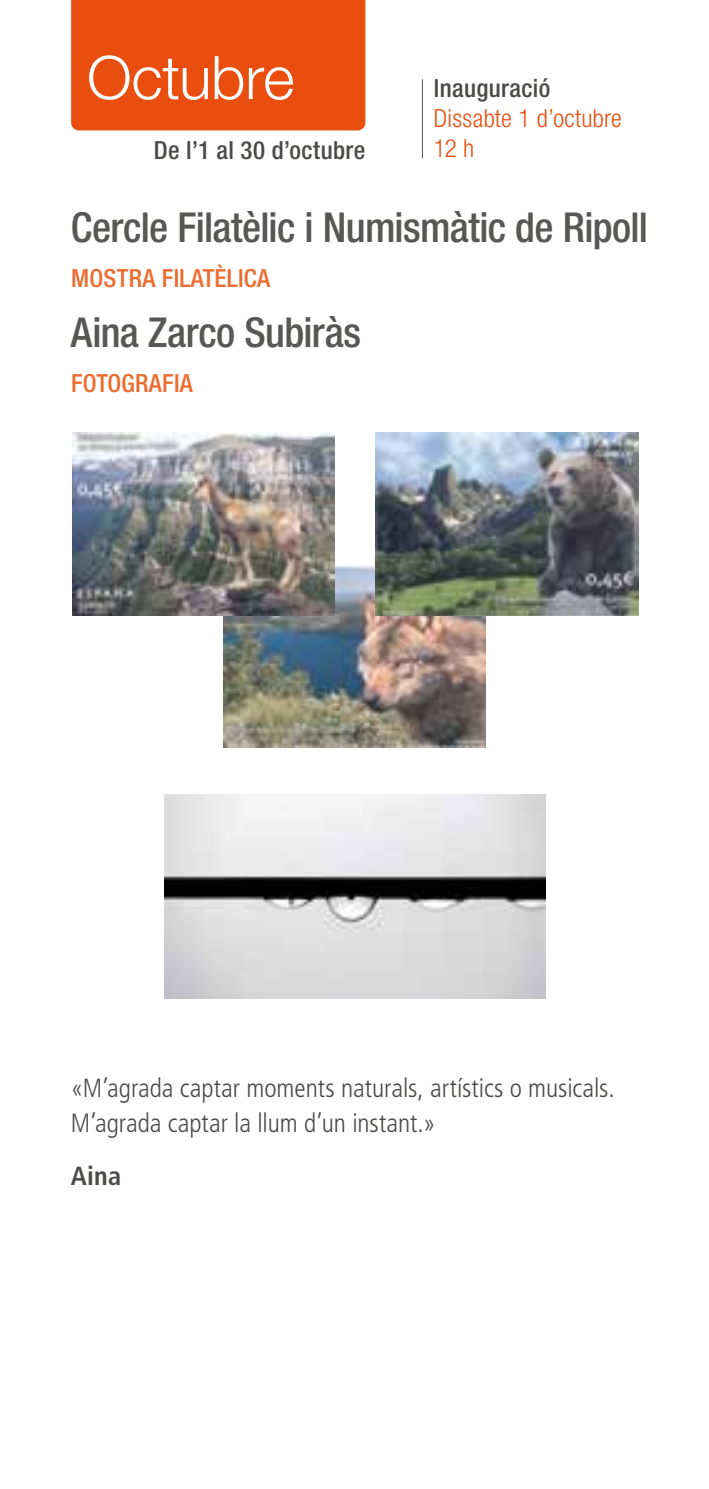
<style>
.page{position:relative;width:709px;height:1489px;background:#fff}
.page>*{position:absolute;margin:0;border:0;box-sizing:border-box;transform-origin:0 0}
.t1{font:300 60px "Helvetica Neue LT Std";letter-spacing:-.005em;color:#fff}
.t2{font:500 condensed 41.25px "Helvetica Neue LT Std";letter-spacing:-.015em;color:#575756}
.t3{font:300 condensed 26.25px/35px "Frutiger LT Std";color:#4a4a49}
.t4{font:700 condensed 26.25px "Frutiger LT Std";color:#4a4a49}
.t5{font:500 condensed 25px "Helvetica Neue LT Std";letter-spacing:.015em;color:#4a4a49}
.t6{font:500 condensed 25px "Helvetica Neue LT Std";letter-spacing:.01em;color:#ed6c30}
.t7{font:300 condensed 25px/30px "Helvetica Neue LT Std";letter-spacing:.01em;color:#e94e0f}
</style>
<div class="page">
<img style="left:223px;top:564px;width:262px;height:183px">
<div style="left:71px;top:0;width:294px;height:130px;background:#e94e0f"></div>
<img style="left:72px;top:432px;width:263px;height:183px">
<img style="left:375px;top:432px;width:263px;height:183px">
<hr style="left:422px;top:79px;width:1px;height:79px;background:#575756">
<img style="left:164px;top:794px;width:381px;height:204px">
<h1 class="t1" style="left:87px;top:41px;width:209px">Octubre</h1>
<p class="t5" style="left:154px;top:135px;width:213px">De l’1 al 30 d’octubre</p>
<p class="t5" style="left:434px;top:73px;width:118px">Inauguració</p>
<p class="t7" style="left:434px;top:103px;width:190px">Dissabte 1 d’octubre<br>12 h</p>
<h2 class="t2" style="left:71px;top:202px;width:578px">Cercle Filatèlic i Numismàtic de Ripoll</h2>
<p class="t6" style="left:71px;top:263px;width:200px">MOSTRA FILATÈLICA</p>
<h2 class="t2" style="left:71px;top:307px;width:292px">Aina Zarco Subiràs</h2>
<p class="t6" style="left:71px;top:368px;width:123px">FOTOGRAFIA</p>
<p class="t3" style="left:71px;top:1071px;width:545px">«M’agrada captar moments naturals, artístics o musicals.<br>M’agrada captar la llum d’un instant.»</p>
<p class="t4" style="left:71px;top:1160px;width:52px">Aina</p>
</div>
